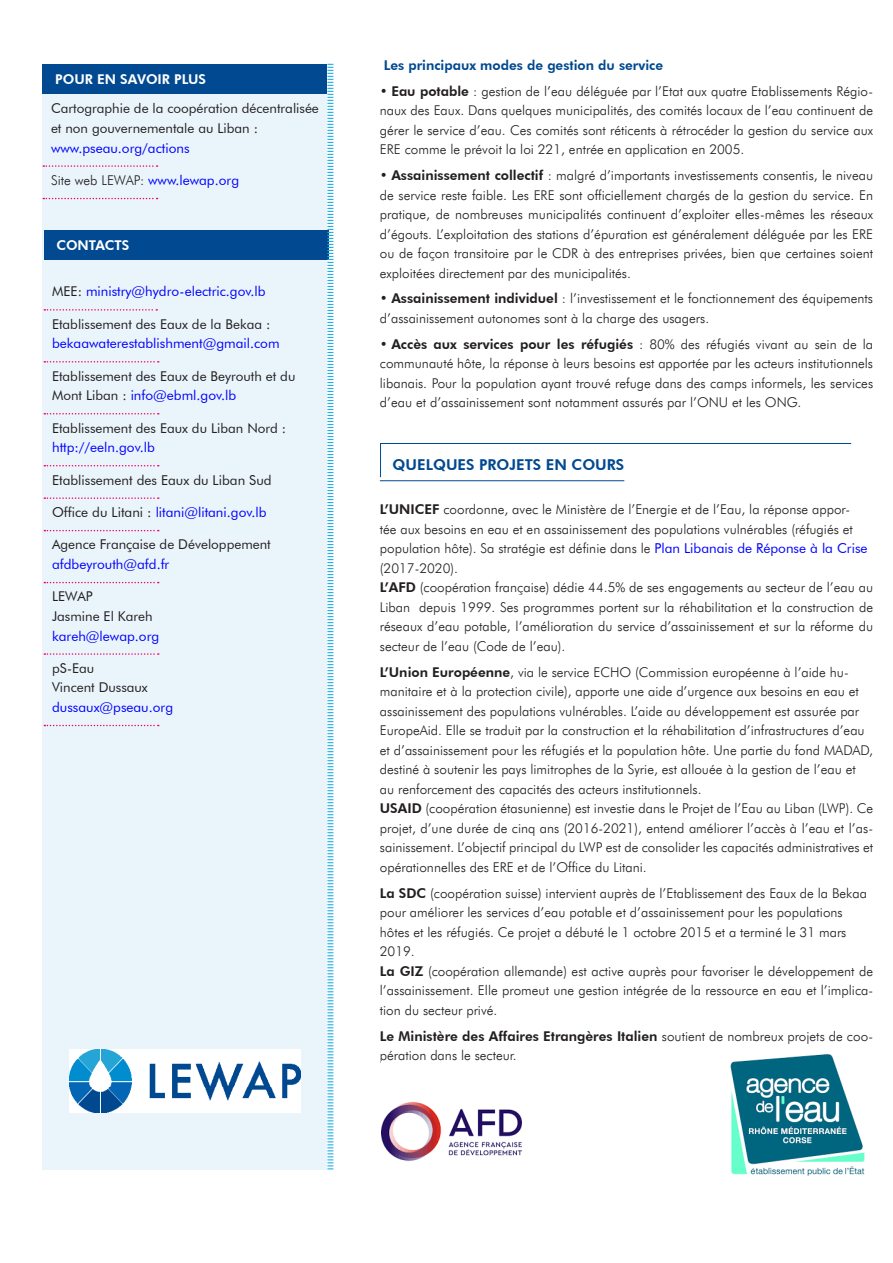
<style>
.page{position:relative;width:893px;height:1263px;background:#fff}
.page>*{position:absolute;margin:0;border:0;box-sizing:border-box;transform-origin:0 0}
.Intertitres{font:800 15px "Futura BT";color:#014990}
.FILET_SOUS{font:13.65px "Futura BT";color:#00f}
.FILET_SOUS-2{font:13.65px "Futura BT";color:#231f20}
.FILET_SOUS-3{font:300 13.5px/19.5px "Futura BT";color:#231f20;text-align:justify}
.FILET_SOUS-4{font:13.5px/19.5px "Futura BT";color:#231f20}
.t1{font:800 13.5px "Futura BT";color:#014990}
.t2{font:800 13.5px "Futura BT";color:#fff}
.s1{font-weight:400;font-size:13.65px;color:#00f}
.s2{font-size:13.5px;color:#231f20}
.s3{color:#231f20}
.s4{font-weight:800}
</style>
<div class="page">
<hr style="left:380px;top:480px;width:244px;height:1px;background:#014990">
<div style="left:43px;top:64px;width:284px;height:1105px;background:#eaf5fb"></div>
<div style="left:44px;top:230px;width:284px;height:29px;background:#014990"></div>
<svg style="left:43px;top:165px;width:115px;height:2px"></svg>
<svg style="left:43px;top:198px;width:115px;height:1px"></svg>
<svg style="left:44px;top:309px;width:113px;height:2px"></svg>
<svg style="left:44px;top:361px;width:115px;height:2px"></svg>
<svg style="left:44px;top:413px;width:115px;height:1px"></svg>
<svg style="left:44px;top:465px;width:115px;height:1px"></svg>
<svg style="left:44px;top:497px;width:115px;height:2px"></svg>
<svg style="left:44px;top:530px;width:115px;height:1px"></svg>
<svg style="left:44px;top:582px;width:115px;height:1px"></svg>
<svg style="left:44px;top:653px;width:115px;height:2px"></svg>
<svg style="left:44px;top:725px;width:115px;height:1px"></svg>
<div style="left:43px;top:64px;width:284px;height:30px;background:#014990"></div>
<svg style="left:326px;top:63px;width:8px;height:1107px"></svg>
<svg style="left:380px;top:443px;width:472px;height:35px"></svg>
<img style="left:382px;top:1101px;width:140px;height:60px">
<img style="left:730px;top:1054px;width:135px;height:122px">
<img style="left:69px;top:1050px;width:231px;height:62px">
<p class="t2" style="left:55px;top:71px;width:152px">POUR EN SAVOIR PLUS</p>
<p class="FILET_SOUS-4" style="left:51px;top:99px;width:269px">Cartographie de la coopération décentralisée et non gouvernementale au Liban :</p>
<p class="FILET_SOUS" style="left:51px;top:139px;width:140px">www.pseau.org/actions</p>
<p class="FILET_SOUS-3" style="left:51px;top:170px;width:190px">Site web LEWAP: <span class="s1">www.lewap.org</span></p>
<p class="t2" style="left:56px;top:237px;width:75px">CONTACTS</p>
<p class="FILET_SOUS" style="left:52px;top:283px;width:215px"><span class="s2">MEE:</span> ministry@hydro-electric.gov.lb</p>
<p class="FILET_SOUS-4" style="left:52px;top:314px;width:220px">Etablissement des Eaux de la Bekaa :</p>
<p class="FILET_SOUS" style="left:52px;top:335px;width:229px">bekaawaterestablishment@gmail.com</p>
<p class="FILET_SOUS-4" style="left:52px;top:366px;width:245px">Etablissement des Eaux de Beyrouth et du</p>
<p class="FILET_SOUS" style="left:52px;top:387px;width:186px"><span class="s2">Mont Liban :</span> info@ebml.gov.lb</p>
<p class="FILET_SOUS-4" style="left:52px;top:418px;width:236px">Etablissement des Eaux du Liban Nord :</p>
<p class="FILET_SOUS" style="left:52px;top:439px;width:104px">http://eeln.gov.lb</p>
<p class="FILET_SOUS-2" style="left:52px;top:471px;width:221px">Etablissement des Eaux du Liban Sud</p>
<p class="FILET_SOUS" style="left:52px;top:504px;width:216px"><span class="s3">Office du Litani :</span> litani@litani.gov.lb</p>
<p class="FILET_SOUS-4" style="left:52px;top:535px;width:220px">Agence Française de Développement</p>
<p class="FILET_SOUS" style="left:52px;top:556px;width:119px">afdbeyrouth@afd.fr</p>
<p class="FILET_SOUS-4" style="left:52px;top:587px;width:102px">LEWAP<br>Jasmine El Kareh</p>
<p class="FILET_SOUS" style="left:52px;top:627px;width:109px">kareh@lewap.org</p>
<p class="FILET_SOUS-4" style="left:52px;top:658px;width:97px">pS-Eau<br>Vincent Dussaux</p>
<p class="FILET_SOUS" style="left:52px;top:699px;width:123px">dussaux@pseau.org</p>
<p class="t1" style="left:384px;top:57px;width:281px">Les principaux modes de gestion du service</p>
<p class="FILET_SOUS-3" style="left:380px;top:81px;width:495px"><span class="s4">• Eau potable</span> : gestion de l’eau déléguée par l’Etat aux quatre Etablissements Régio&shy;naux des Eaux. Dans quelques municipalités, des comités locaux de l’eau continuent de gérer le service d’eau. Ces comités sont réticents à rétrocéder la gestion du service aux ERE comme le prévoit la loi 221, entrée en application en 2005.</p>
<p class="FILET_SOUS-3" style="left:380px;top:165px;width:495px"><span class="s4">• Assainissement collectif</span> : malgré d’importants investissements consentis, le niveau de service reste faible. Les ERE sont officiellement chargés de la gestion du service. En pratique, de nombreuses municipalités continuent d’exploiter elles-mêmes les réseaux d’égouts. L’exploitation des stations d’épuration est généralement déléguée par les ERE ou de façon transitoire par le CDR à des entreprises privées, bien que certaines soient exploitées directement par des municipalités.</p>
<p class="FILET_SOUS-3" style="left:380px;top:289px;width:495px"><span class="s4">• Assainissement individuel</span> : l’investissement et le fonctionnement des équipements d’assainissement autonomes sont à la charge des usagers.</p>
<p class="FILET_SOUS-3" style="left:380px;top:334px;width:495px"><span class="s4">• Accès aux services pour les réfugiés</span> : 80% des réfugiés vivant au sein de la communauté hôte, la réponse à leurs besoins est apportée par les acteurs institutionnels libanais. Pour la population ayant trouvé refuge dans des camps informels, les services d’eau et d’assainissement sont notamment assurés par l’ONU et les ONG.</p>
<p class="Intertitres" style="left:393px;top:455px;width:233px">QUELQUES PROJETS EN COURS</p>
<p class="FILET_SOUS-3" style="left:380px;top:499px;width:489px;text-align:left"><span class="s4">L’UNICEF</span> coordonne, avec le Ministère de l’Energie et de l’Eau, la réponse appor&shy;tée aux besoins en eau et en assainissement des populations vulnérables (réfugiés et population hôte). Sa stratégie est définie dans le <span class="s1">Plan Libanais de Réponse à la Crise </span>(2017-2020).</p>
<p class="FILET_SOUS-3" style="left:380px;top:578px;width:495px"><span class="s4">L’AFD</span> (coopération française) dédie 44.5% de ses engagements au secteur de l’eau au Liban depuis 1999. Ses programmes portent sur la réhabilitation et la construction de réseaux d’eau potable, l’amélioration du service d’assainissement et sur la réforme du secteur de l’eau (Code de l’eau).</p>
<p class="FILET_SOUS-3" style="left:380px;top:662px;width:495px;text-align:left"><span class="s4">L’Union Européenne</span>, via le service ECHO (Commission européenne à l’aide hu&shy;manitaire et à la protection civile), apporte une aide d’urgence aux besoins en eau et assainissement des populations vulnérables. L’aide au développement est assurée par EuropeAid. Elle se traduit par la construction et la réhabilitation d’infrastructures d’eau et d’assainissement pour les réfugiés et la population hôte. Une partie du fond MADAD, destiné à soutenir les pays limitrophes de la Syrie, est allouée à la gestion de l’eau et au renforcement des capacités des acteurs institutionnels.</p>
<p class="FILET_SOUS-3" style="left:380px;top:798px;width:495px"><span class="s4">USAID</span> (coopération étasunienne) est investie dans le Projet de l’Eau au Liban (LWP). Ce projet, d’une durée de cinq ans (2016-2021), entend améliorer l’accès à l’eau et l’as&shy;sainissement. L’objectif principal du LWP est de consolider les capacités administratives et opérationnelles des ERE et de l’Office du Litani.</p>
<p class="FILET_SOUS-3" style="left:380px;top:883px;width:489px;text-align:left"><span class="s4">La SDC</span> (coopération suisse) intervient auprès de l’Etablissement des Eaux de la Bekaa pour améliorer les services d’eau potable et d’assainissement pour les populations hôtes et les réfugiés. Ce projet a débuté le 1 octobre 2015 et a terminé le 31 mars 2019.</p>
<p class="FILET_SOUS-3" style="left:380px;top:961px;width:495px"><span class="s4">La GIZ</span> (coopération allemande) est active auprès pour favoriser le développement de l’assainissement. Elle promeut une gestion intégrée de la ressource en eau et l’implica&shy;tion du secteur privé.</p>
<p class="FILET_SOUS-3" style="left:380px;top:1026px;width:495px"><span class="s4">Le Ministère des Affaires Etrangères Italien</span> soutient de nombreux projets de coo&shy;pération dans le secteur.</p>
</div>
